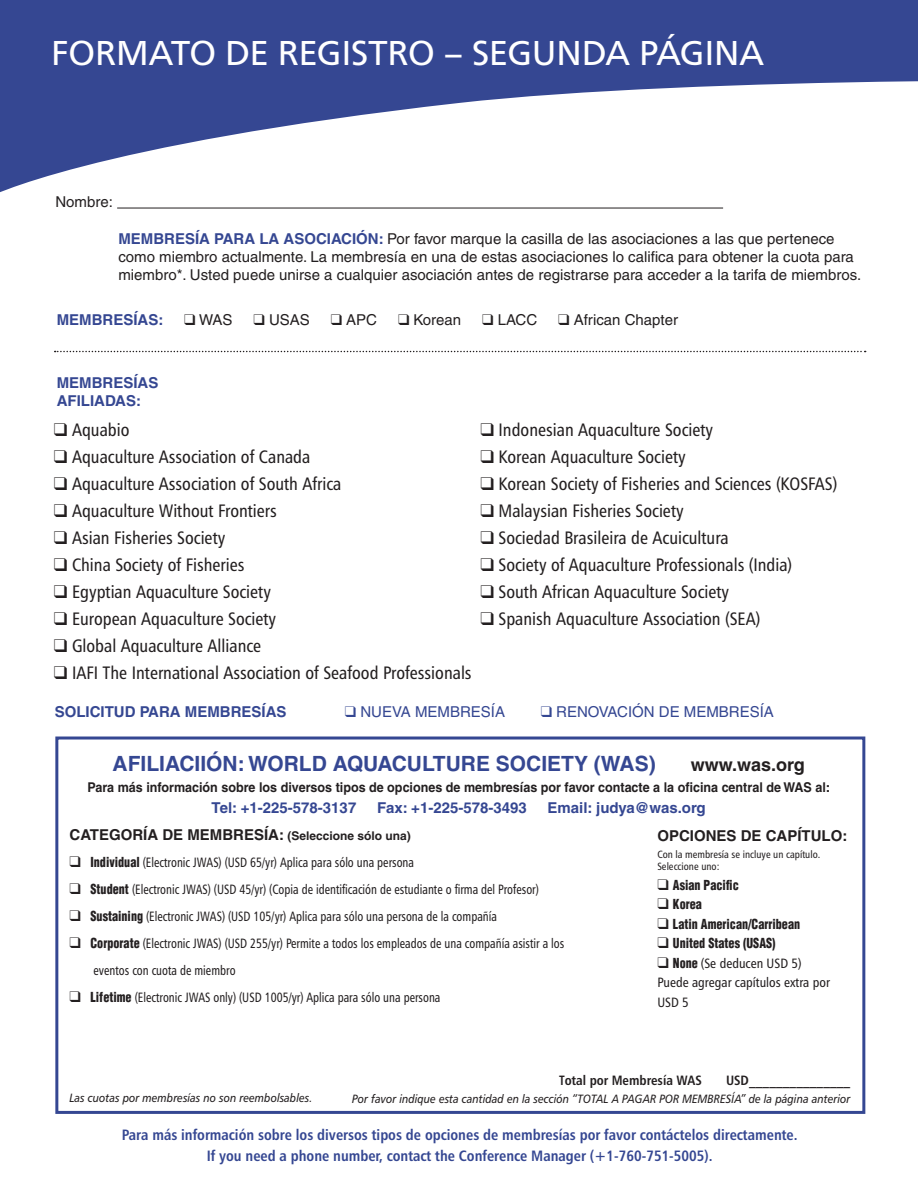
<style>
.page{position:relative;width:918px;height:1188px;background:#fff}
.page>*{position:absolute;margin:0;border:0;box-sizing:border-box;transform-origin:0 0}
.t1{font:36px "Carto Gothic Std";letter-spacing:-.005em;color:#fff}
.t2{font:700 21px "Helvetica";color:#354792}
.t3{font:18px "Humanist 777 BT Roman Condensed B";color:#231f20}
.t4{font:700 18px "Helvetica";color:#231f20}
.t5{font:15px/18px "Helvetica";color:#231f20}
.t6{font:15px/21px "Humanist 777 BT Bold Condensed B";color:#354792;text-align:center}
.t7{font:700 15px/18px "Helvetica";color:#354792}
.t8{font:700 15px "Helvetica";color:#231f20}
.t9{font:15px "Helvetica";color:#354792}
.t10{font:13.5px/27px "Humanist 777 BT Roman Condensed B";color:#231f20;scale:.9 1}
.t11{font:700 13.5px "Helvetica";color:#231f20;scale:.93 1}
.t12{font:900 condensed 13.5px "Helvetica";color:#231f20;scale:.9 1}
.t13{font:13.5px/19.5px "Humanist 777 BT Roman Condensed B";color:#231f20}
.t14{font:13.5px "Humanist 777 BT Bold Condensed B";color:#231f20;scale:.9 1}
.t15{font:13.5px "Humanist 777 BT Bold Condensed B";color:#231f20}
.t16{font:12px "Humanist 777 BT Italic B";color:#231f20;scale:.9 1}
.t17{font:10.5px/12px "Humanist 777 BT Roman Condensed B";color:#231f20}
.s1{font-weight:700;color:#354792}
.s2{font-family:"Helvetica";font-weight:900;font-stretch:condensed}
.s3{font-size:12px}
</style>
<div class="page">
<svg style="left:0;top:0;width:918px;height:192px;fill:#354792"></svg>
<hr style="left:117px;top:208px;width:606px;height:1px;background:#231f20">
<div style="left:55px;top:737px;width:810px;height:377px;border:3px solid #354792"></div>
<svg style="left:55px;top:351px;width:811px;height:1px"></svg>
<h1 class="t1" style="left:51px;top:32px;width:714px">FORMATO DE REGISTRO – SEGUNDA PÁGINA</h1>
<p class="t5" style="left:55px;top:192px;width:59px">Nombre:</p>
<p class="t5" style="left:118px;top:229px;width:744px"><span class="s1">MEMBRESÍA PARA LA ASOCIACIÓN:</span> Por favor marque la casilla de las asociaciones a las que pertenece como miembro actualmente. La membresía en una de estas asociaciones lo califica para obtener la cuota para miembro*. Usted puede unirse a cualquier asociación antes de registrarse para acceder a la tarifa de miembros.</p>
<p class="t7" style="left:57px;top:310px;width:108px">MEMBRESÍAS:</p>
<p class="t5" style="left:184px;top:311px;width:50px">❑ WAS</p>
<p class="t5" style="left:254px;top:311px;width:58px">❑ USAS</p>
<p class="t5" style="left:331px;top:311px;width:48px">❑ APC</p>
<p class="t5" style="left:398px;top:311px;width:65px">❑ Korean</p>
<p class="t5" style="left:482px;top:311px;width:57px">❑ LACC</p>
<p class="t5" style="left:558px;top:311px;width:121px">❑ African Chapter</p>
<p class="t7" style="left:57px;top:374px;width:103px">MEMBRESÍAS<br>AFILIADAS:</p>
<p class="t3" style="left:54px;top:418px;width:77px">❑ Aquabio</p>
<p class="t3" style="left:54px;top:445px;width:258px">❑ Aquaculture Association of Canada</p>
<p class="t3" style="left:54px;top:472px;width:289px">❑ Aquaculture Association of South Africa</p>
<p class="t3" style="left:54px;top:499px;width:224px">❑ Aquaculture Without Frontiers</p>
<p class="t3" style="left:54px;top:526px;width:173px">❑ Asian Fisheries Society</p>
<p class="t3" style="left:54px;top:553px;width:192px">❑ China Society of Fisheries</p>
<p class="t3" style="left:54px;top:580px;width:219px">❑ Egyptian Aquaculture Society</p>
<p class="t3" style="left:54px;top:607px;width:224px">❑ European Aquaculture Society</p>
<p class="t3" style="left:54px;top:634px;width:209px">❑ Global Aquaculture Alliance</p>
<p class="t3" style="left:54px;top:661px;width:419px">❑ IAFI The International Association of Seafood Professionals</p>
<p class="t3" style="left:480px;top:419px;width:234px">❑ Indonesian Aquaculture Society</p>
<p class="t3" style="left:480px;top:446px;width:207px">❑ Korean Aquaculture Society</p>
<p class="t3" style="left:480px;top:473px;width:358px">❑ Korean Society of Fisheries and Sciences (KOSFAS)</p>
<p class="t3" style="left:480px;top:500px;width:205px">❑ Malaysian Fisheries Society</p>
<p class="t3" style="left:480px;top:527px;width:250px">❑ Sociedad Brasileira de Acuicultura</p>
<p class="t3" style="left:480px;top:554px;width:313px">❑ Society of Aquaculture Professionals (India)</p>
<p class="t3" style="left:480px;top:581px;width:250px">❑ South African Aquaculture Society</p>
<p class="t3" style="left:480px;top:608px;width:281px">❑ Spanish Aquaculture Association (SEA)</p>
<p class="t7" style="left:55px;top:702px;width:233px">SOLICITUD PARA MEMBRESÍAS</p>
<p class="t9" style="left:345px;top:703px;width:162px">❑ NUEVA MEMBRESÍA</p>
<p class="t9" style="left:541px;top:703px;width:235px">❑ RENOVACIÓN DE MEMBRESÍA</p>
<p class="t2" style="left:113px;top:751px;width:545px">AFILIACIIÓN: WORLD AQUACULTURE SOCIETY (WAS)</p>
<p class="t4" style="left:691px;top:754px;width:116px">www.was.org</p>
<p class="t11" style="left:87px;top:779px;width:800px">Para más información sobre los diversos tipos de opciones de membresías por favor contacte a la oficina central de WAS al:</p>
<p class="t7" style="left:212px;top:798px;width:146px">Tel: +1-225-578-3137</p>
<p class="t7" style="left:377px;top:798px;width:151px">Fax: +1-225-578-3493</p>
<p class="t7" style="left:548px;top:798px;width:160px">Email: judya@was.org</p>
<p class="t8" style="left:657px;top:826px;width:192px">OPCIONES DE CAPÍTULO:</p>
<p class="t17" style="left:657px;top:848px;width:165px">Con la membresía se incluye un capítulo.<br>Seleccione uno:</p>
<p class="t12" style="left:657px;top:876px;width:92px">❑ Asian Pacific</p>
<p class="t12" style="left:657px;top:896px;width:51px">❑ Korea</p>
<p class="t12" style="left:657px;top:915px;width:160px">❑ Latin American/Carribean</p>
<p class="t12" style="left:657px;top:935px;width:133px">❑ United States (USAS)</p>
<p class="t13" style="left:657px;top:953px;width:174px">❑ <span class="s2">None</span> (Se deducen USD 5)<br>Puede agregar capítulos extra por<br>USD 5</p>
<p class="t8" style="left:70px;top:825px;width:343px">CATEGORÍA DE MEMBRESÍA: <span class="s3">(Seleccione sólo una)</span></p>
<p class="t10" style="left:70px;top:848px;width:384px">❑ <span class="s2">Individual</span> (Electronic JWAS) (USD 65/yr) Aplica para sólo una persona</p>
<p class="t10" style="left:70px;top:875px;width:523px">❑ <span class="s2">Student</span> (Electronic JWAS) (USD 45/yr) (Copia de identificación de estudiante o firma del Profesor)</p>
<p class="t10" style="left:70px;top:902px;width:477px">❑ <span class="s2">Sustaining</span> (Electronic JWAS) (USD 105/yr) Aplica para sólo una persona de la compañía</p>
<p class="t10" style="left:93px;top:929px;width:525px;text-indent:-24px">❑ <span class="s2">Corporate</span> (Electronic JWAS) (USD 255/yr) Permite a todos los empleados de una compañía asistir a los eventos con cuota de miembro</p>
<p class="t10" style="left:70px;top:983px;width:414px">❑ <span class="s2">Lifetime</span> (Electronic JWAS only) (USD 1005/yr) Aplica para sólo una persona</p>
<p class="t14" style="left:559px;top:1072px;width:160px">Total por Membresía WAS</p>
<p class="t15" style="left:726px;top:1072px;width:126px">USD_______________</p>
<p class="t16" style="left:70px;top:1090px;width:271px">Las cuotas por membresías no son reembolsables.</p>
<p class="t16" style="left:352px;top:1091px;width:555px">Por favor indique esta cantidad en la sección “TOTAL A PAGAR POR MEMBRESÍA” de la página anterior</p>
<p class="t6" style="left:122px;top:1124px;width:677px">Para más información sobre los diversos tipos de opciones de membresías por favor contáctelos directamente.<br>If you need a phone number, contact the Conference Manager (+1-760-751-5005).</p>
</div>
